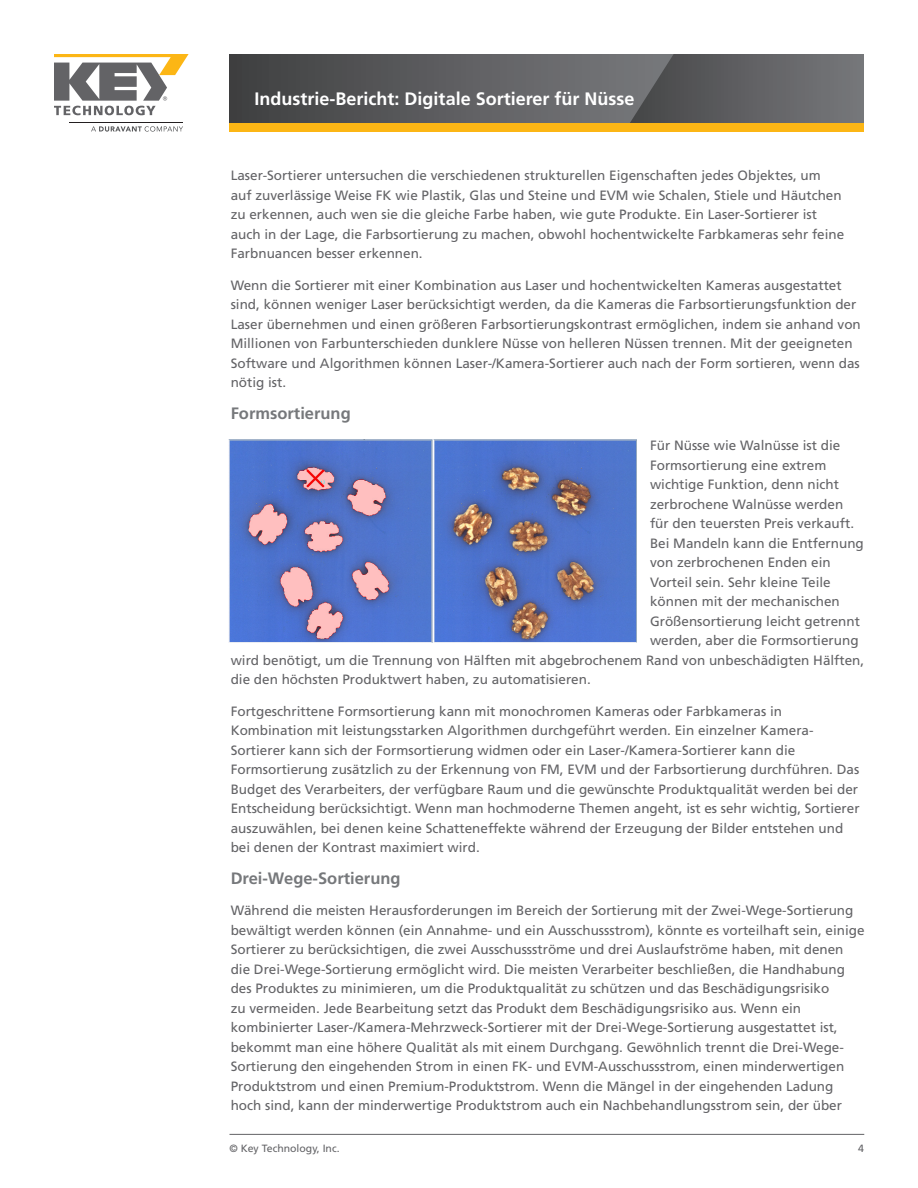
<style>
.page{position:relative;width:918px;height:1188px;background:#fff}
.page>*{position:absolute;margin:0;border:0;box-sizing:border-box;transform-origin:0 0}
.Document_Title__Head{font:700 18px "Frutiger LT Std";color:#fff}
.Main_Body_Text{font:700 16.5px "Frutiger LT Std";color:#76787b}
.Main_Body_Text-2{font:13.5px/19.5px "Frutiger LT Std";color:#636366}
.t1{font:10.5px "Frutiger LT Std";color:#636366}
</style>
<div class="page">
<hr style="left:230px;top:1134px;width:634px;height:1px;background:#636366">
<svg style="left:230px;top:54px;width:400px;height:69px;background:#5a5a5c"></svg>
<svg style="left:630px;top:54px;width:234px;height:69px;background:#626366"></svg>
<div style="left:230px;top:123px;width:634px;height:9px;background:#fcb615"></div>
<svg style="left:54px;top:54px;width:135px;height:61px"></svg>
<svg style="left:91px;top:126px;width:92px;height:6px"></svg>
<hr style="left:69px;top:122px;width:114px;height:1px;background:#231f20">
<img style="left:228px;top:439px;width:408px;height:204px">
<p class="Document_Title__Head" style="left:255px;top:88px;width:381px">Industrie-Bericht: Digitale Sortierer für Nüsse</p>
<p class="Main_Body_Text-2" style="left:231px;top:166px;width:615px">Laser-Sortierer untersuchen die verschiedenen strukturellen Eigenschaften jedes Objektes, um auf zuverlässige Weise FK wie Plastik, Glas und Steine und EVM wie Schalen, Stiele und Häutchen zu erkennen, auch wen sie die gleiche Farbe haben, wie gute Produkte. Ein Laser-Sortierer ist auch in der Lage, die Farbsortierung zu machen, obwohl hochentwickelte Farbkameras sehr feine Farbnuancen besser erkennen.</p>
<p class="Main_Body_Text-2" style="left:231px;top:275px;width:632px">Wenn die Sortierer mit einer Kombination aus Laser und hochentwickelten Kameras ausgestattet sind, können weniger Laser berücksichtigt werden, da die Kameras die Farbsortierungsfunktion der Laser übernehmen und einen größeren Farbsortierungskontrast ermöglichen, indem sie anhand von Millionen von Farbunterschieden dunklere Nüsse von helleren Nüssen trennen. Mit der geeigneten Software und Algorithmen können Laser-/Kamera-Sortierer auch nach der Form sortieren, wenn das nötig ist.</p>
<p class="Main_Body_Text" style="left:231px;top:403px;width:122px">Formsortierung</p>
<p class="Main_Body_Text-2" style="left:650px;top:436px;width:192px">Für Nüsse wie Walnüsse ist die</p>
<p class="Main_Body_Text-2" style="left:650px;top:455px;width:178px">Formsortierung eine extrem</p>
<p class="Main_Body_Text-2" style="left:650px;top:475px;width:191px">wichtige Funktion, denn nicht</p>
<p class="Main_Body_Text-2" style="left:650px;top:494px;width:195px">zerbrochene Walnüsse werden</p>
<p class="Main_Body_Text-2" style="left:650px;top:514px;width:206px">für den teuersten Preis verkauft.</p>
<p class="Main_Body_Text-2" style="left:650px;top:533px;width:215px">Bei Mandeln kann die Entfernung</p>
<p class="Main_Body_Text-2" style="left:650px;top:553px;width:182px">von zerbrochenen Enden ein</p>
<p class="Main_Body_Text-2" style="left:650px;top:572px;width:182px">Vorteil sein. Sehr kleine Teile</p>
<p class="Main_Body_Text-2" style="left:650px;top:592px;width:191px">können mit der mechanischen</p>
<p class="Main_Body_Text-2" style="left:650px;top:611px;width:212px">Größensortierung leicht getrennt</p>
<p class="Main_Body_Text-2" style="left:650px;top:631px;width:210px">werden, aber die Formsortierung</p>
<p class="Main_Body_Text-2" style="left:231px;top:650px;width:635px">wird benötigt, um die Trennung von Hälften mit abgebrochenem Rand von unbeschädigten Hälften,</p>
<p class="Main_Body_Text-2" style="left:231px;top:670px;width:362px">die den höchsten Produktwert haben, zu automatisieren.</p>
<p class="Main_Body_Text-2" style="left:231px;top:701px;width:630px">Fortgeschrittene Formsortierung kann mit monochromen Kameras oder Farbkameras in Kombination mit leistungsstarken Algorithmen durchgeführt werden. Ein einzelner Kamera-Sortierer kann sich der Formsortierung widmen oder ein Laser-/Kamera-Sortierer kann die Formsortierung zusätzlich zu der Erkennung von FM, EVM und der Farbsortierung durchführen. Das Budget des Verarbeiters, der verfügbare Raum und die gewünschte Produktqualität werden bei der Entscheidung berücksichtigt. Wenn man hochmoderne Themen angeht, ist es sehr wichtig, Sortierer auszuwählen, bei denen keine Schatteneffekte während der Erzeugung der Bilder entstehen und bei denen der Kontrast maximiert wird.</p>
<p class="Main_Body_Text" style="left:231px;top:868px;width:171px">Drei-Wege-Sortierung</p>
<p class="Main_Body_Text-2" style="left:231px;top:901px;width:635px">Während die meisten Herausforderungen im Bereich der Sortierung mit der Zwei-Wege-Sortierung bewältigt werden können (ein Annahme- und ein Ausschussstrom), könnte es vorteilhaft sein, einige Sortierer zu berücksichtigen, die zwei Ausschussströme und drei Auslaufströme haben, mit denen die Drei-Wege-Sortierung ermöglicht wird. Die meisten Verarbeiter beschließen, die Handhabung des Produktes zu minimieren, um die Produktqualität zu schützen und das Beschädigungsrisiko<br>zu vermeiden. Jede Bearbeitung setzt das Produkt dem Beschädigungsrisiko aus. Wenn ein kombinierter Laser-/Kamera-Mehrzweck-Sortierer mit der Drei-Wege-Sortierung ausgestattet ist, bekommt man eine höhere Qualität als mit einem Durchgang. Gewöhnlich trennt die Drei-Wege-Sortierung den eingehenden Strom in einen FK- und EVM-Ausschussstrom, einen minderwertigen Produktstrom und einen Premium-Produktstrom. Wenn die Mängel in der eingehenden Ladung hoch sind, kann der minderwertige Produktstrom auch ein Nachbehandlungsstrom sein, der über</p>
<p class="t1" style="left:230px;top:1142px;width:112px">© Key Technology, Inc.</p>
<p class="t1" style="left:858px;top:1142px;width:7px">4</p>
</div>
